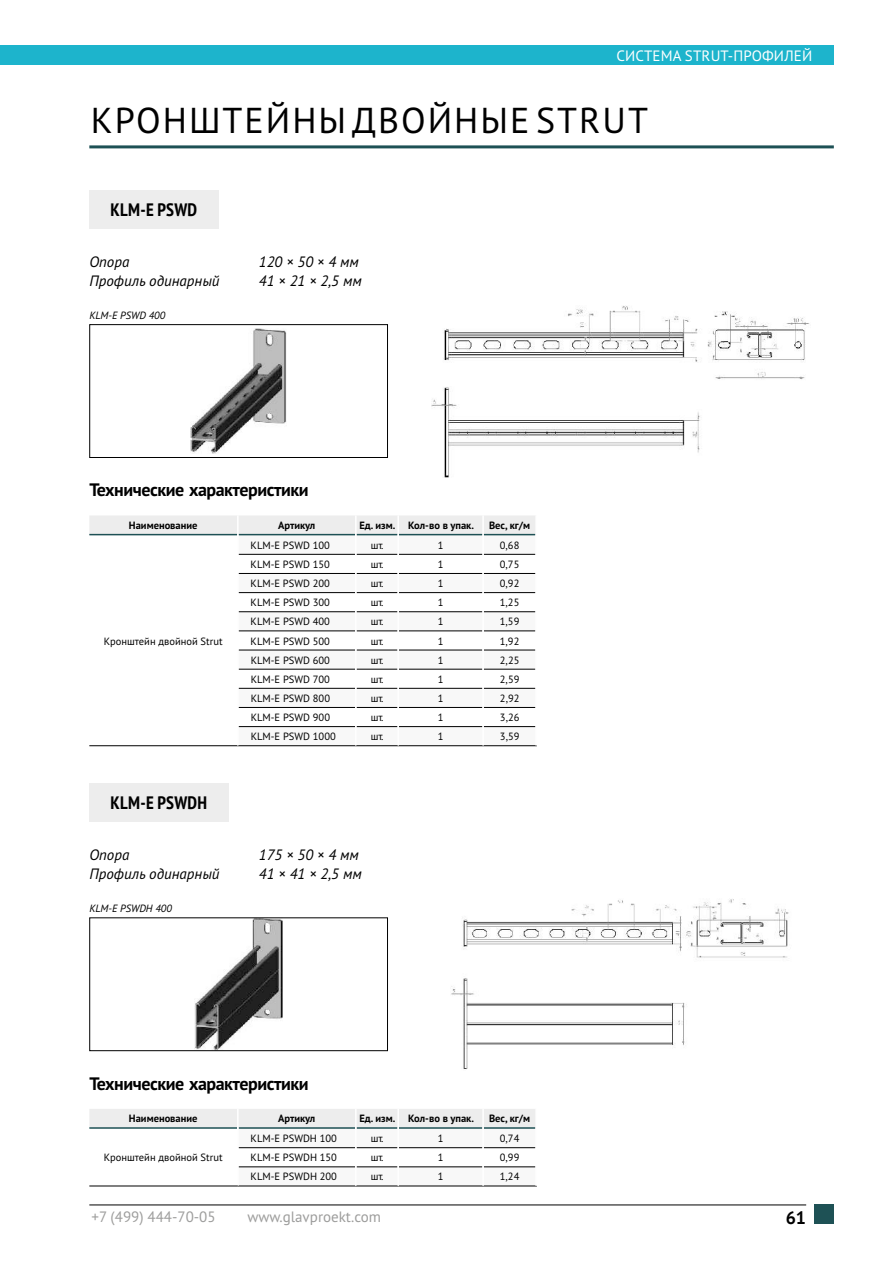
<style>
.page{position:relative;width:893px;height:1262px;background:#fff}
.page>*{position:absolute;margin:0;border:0;box-sizing:border-box;transform-origin:0 0}
.t1{font:36px "PT Sans";letter-spacing:.055em;color:#000}
.t2{font:700 18px "PT Sans";letter-spacing:-.025em;color:#000}
.t3{font:700 condensed 18px "PT Sans";letter-spacing:.015em;color:#000}
.t4{font:italic 15px "PT Sans";color:#000}
.t5{font:15px "PT Sans";color:#9d9d9c}
.t6{font:15px "PT Sans";letter-spacing:.01em;color:#fff}
.t7{font:10.5px "PT Sans";color:#000}
.t8{font:700 10.5px "PT Sans";color:#000}
.t9{font:italic 10.5px "PT Sans";color:#000}
</style>
<div class="page">
<div style="left:0;top:45px;width:833px;height:20px;background:#1db4cc"></div>
<hr style="left:89px;top:145px;width:744px;height:3px;background:#1e5155">
<hr style="left:238px;top:745px;width:118px;height:1px;background:#000">
<hr style="left:356px;top:745px;width:42px;height:1px;background:#000">
<hr style="left:398px;top:745px;width:85px;height:1px;background:#000">
<hr style="left:483px;top:745px;width:54px;height:1px;background:#000">
<hr style="left:89px;top:745px;width:149px;height:1px;background:#000">
<svg style="left:89px;top:516px;width:447px;height:212px"></svg>
<svg style="left:89px;top:1109px;width:448px;height:77px"></svg>
<hr style="left:89px;top:1185px;width:149px;height:1px;background:#000">
<img style="left:191px;top:329px;width:95px;height:124px">
<div style="left:89px;top:324px;width:299px;height:134px;border:1px solid #000"></div>
<img style="left:195px;top:919px;width:87px;height:130px">
<div style="left:89px;top:917px;width:299px;height:134px;border:1px solid #000"></div>
<img style="left:431px;top:306px;width:379px;height:171px">
<img style="left:451px;top:899px;width:338px;height:170px">
<div style="left:89px;top:190px;width:130px;height:38px;background:#ededed"></div>
<div style="left:89px;top:783px;width:140px;height:38px;background:#ededed"></div>
<div style="left:814px;top:1204px;width:19px;height:19px;background:#1e5155"></div>
<hr style="left:89px;top:1204px;width:717px;height:1px;background:#000">
<h3 class="t6" style="left:616px;top:49px;width:197px">СИСТЕМА STRUT-ПРОФИЛЕЙ</h3>
<h1 class="t1" style="left:91px;top:105px;width:559px">КРОНШТЕЙНЫДВОЙНЫЕ STRUT</h1>
<h2 class="t3" style="left:111px;top:197px;width:88px">KLM-E PSWD</h2>
<h3 class="t4" style="left:89px;top:255px;width:41px">Опора</h3>
<h3 class="t4" style="left:259px;top:255px;width:101px">120 × 50 × 4 мм</h3>
<h3 class="t4" style="left:89px;top:274px;width:132px">Профиль одинарный</h3>
<h3 class="t4" style="left:259px;top:274px;width:104px">41 × 21 × 2,5 мм</h3>
<p class="t9" style="left:89px;top:310px;width:77px">KLM-E PSWD 400</p>
<h2 class="t2" style="left:89px;top:478px;width:221px">Технические характеристики</h2>
<p class="t8" style="left:129px;top:518px;width:70px">Наименование</p>
<p class="t8" style="left:278px;top:518px;width:39px">Артикул</p>
<p class="t8" style="left:359px;top:518px;width:116px">Ед. изм. Кол-во в упак.</p>
<p class="t8" style="left:489px;top:518px;width:43px">Вес, кг/м</p>
<p class="t7" style="left:104px;top:636px;width:120px">Кронштейн двойной Strut</p>
<h2 class="t3" style="left:111px;top:790px;width:98px">KLM-E PSWDH</h2>
<p class="t7" style="left:250px;top:541px;width:81px">KLM-E PSWD 100</p>
<p class="t7" style="left:371px;top:541px;width:14px">шт.</p>
<p class="t7" style="left:438px;top:541px;width:7px">1</p>
<p class="t7" style="left:500px;top:541px;width:21px">0,68</p>
<p class="t7" style="left:250px;top:560px;width:81px">KLM-E PSWD 150</p>
<p class="t7" style="left:371px;top:560px;width:14px">шт.</p>
<p class="t7" style="left:438px;top:560px;width:7px">1</p>
<p class="t7" style="left:500px;top:560px;width:21px">0,75</p>
<p class="t7" style="left:250px;top:579px;width:81px">KLM-E PSWD 200</p>
<p class="t7" style="left:371px;top:579px;width:14px">шт.</p>
<p class="t7" style="left:438px;top:579px;width:7px">1</p>
<p class="t7" style="left:500px;top:579px;width:21px">0,92</p>
<p class="t7" style="left:250px;top:598px;width:81px">KLM-E PSWD 300</p>
<p class="t7" style="left:371px;top:598px;width:14px">шт.</p>
<p class="t7" style="left:438px;top:598px;width:7px">1</p>
<p class="t7" style="left:500px;top:598px;width:21px">1,25</p>
<p class="t7" style="left:251px;top:617px;width:81px">KLM-E PSWD 400</p>
<p class="t7" style="left:371px;top:617px;width:14px">шт.</p>
<p class="t7" style="left:438px;top:617px;width:7px">1</p>
<p class="t7" style="left:500px;top:617px;width:21px">1,59</p>
<p class="t7" style="left:251px;top:636px;width:81px">KLM-E PSWD 500</p>
<p class="t7" style="left:371px;top:636px;width:14px">шт.</p>
<p class="t7" style="left:438px;top:636px;width:7px">1</p>
<p class="t7" style="left:500px;top:636px;width:21px">1,92</p>
<p class="t7" style="left:251px;top:655px;width:81px">KLM-E PSWD 600</p>
<p class="t7" style="left:371px;top:655px;width:14px">шт.</p>
<p class="t7" style="left:438px;top:655px;width:7px">1</p>
<p class="t7" style="left:500px;top:655px;width:21px">2,25</p>
<p class="t7" style="left:251px;top:674px;width:81px">KLM-E PSWD 700</p>
<p class="t7" style="left:371px;top:674px;width:14px">шт.</p>
<p class="t7" style="left:438px;top:674px;width:7px">1</p>
<p class="t7" style="left:500px;top:674px;width:21px">2,59</p>
<p class="t7" style="left:251px;top:694px;width:81px">KLM-E PSWD 800</p>
<p class="t7" style="left:371px;top:694px;width:14px">шт.</p>
<p class="t7" style="left:438px;top:694px;width:7px">1</p>
<p class="t7" style="left:500px;top:694px;width:21px">2,92</p>
<p class="t7" style="left:251px;top:713px;width:81px">KLM-E PSWD 900</p>
<p class="t7" style="left:371px;top:713px;width:14px">шт.</p>
<p class="t7" style="left:438px;top:713px;width:7px">1</p>
<p class="t7" style="left:500px;top:713px;width:21px">3,26</p>
<p class="t7" style="left:251px;top:732px;width:87px">KLM-E PSWD 1000</p>
<p class="t7" style="left:371px;top:732px;width:14px">шт.</p>
<p class="t7" style="left:438px;top:732px;width:7px">1</p>
<p class="t7" style="left:500px;top:732px;width:21px">3,59</p>
<h3 class="t4" style="left:89px;top:848px;width:41px">Опора</h3>
<h3 class="t4" style="left:259px;top:848px;width:101px">175 × 50 × 4 мм</h3>
<h3 class="t4" style="left:89px;top:867px;width:132px">Профиль одинарный</h3>
<h3 class="t4" style="left:259px;top:867px;width:104px">41 × 41 × 2,5 мм</h3>
<p class="t9" style="left:89px;top:903px;width:84px">KLM-E PSWDH 400</p>
<h2 class="t2" style="left:89px;top:1071px;width:221px">Технические характеристики</h2>
<p class="t8" style="left:129px;top:1111px;width:70px">Наименование</p>
<p class="t8" style="left:278px;top:1111px;width:39px">Артикул</p>
<p class="t8" style="left:359px;top:1111px;width:116px">Ед. изм. Кол-во в упак.</p>
<p class="t8" style="left:489px;top:1111px;width:43px">Вес, кг/м</p>
<p class="t7" style="left:104px;top:1153px;width:120px">Кронштейн двойной Strut</p>
<p class="t7" style="left:250px;top:1134px;width:88px">KLM-E PSWDH 100</p>
<p class="t7" style="left:371px;top:1134px;width:14px">шт.</p>
<p class="t7" style="left:438px;top:1134px;width:7px">1</p>
<p class="t7" style="left:500px;top:1134px;width:21px">0,74</p>
<p class="t7" style="left:250px;top:1153px;width:88px">KLM-E PSWDH 150</p>
<p class="t7" style="left:371px;top:1153px;width:14px">шт.</p>
<p class="t7" style="left:438px;top:1153px;width:7px">1</p>
<p class="t7" style="left:500px;top:1153px;width:21px">0,99</p>
<p class="t7" style="left:250px;top:1172px;width:88px">KLM-E PSWDH 200</p>
<p class="t7" style="left:371px;top:1172px;width:14px">шт.</p>
<p class="t7" style="left:438px;top:1172px;width:7px">1</p>
<p class="t7" style="left:500px;top:1172px;width:21px">1,24</p>
<h3 class="t5" style="left:92px;top:1210px;width:125px">+7 (499) 444-70-05</h3>
<h3 class="t5" style="left:247px;top:1210px;width:135px">www.glavproekt.com</h3>
<h2 class="t2" style="left:785px;top:1205px;width:22px">61</h2>
</div>
